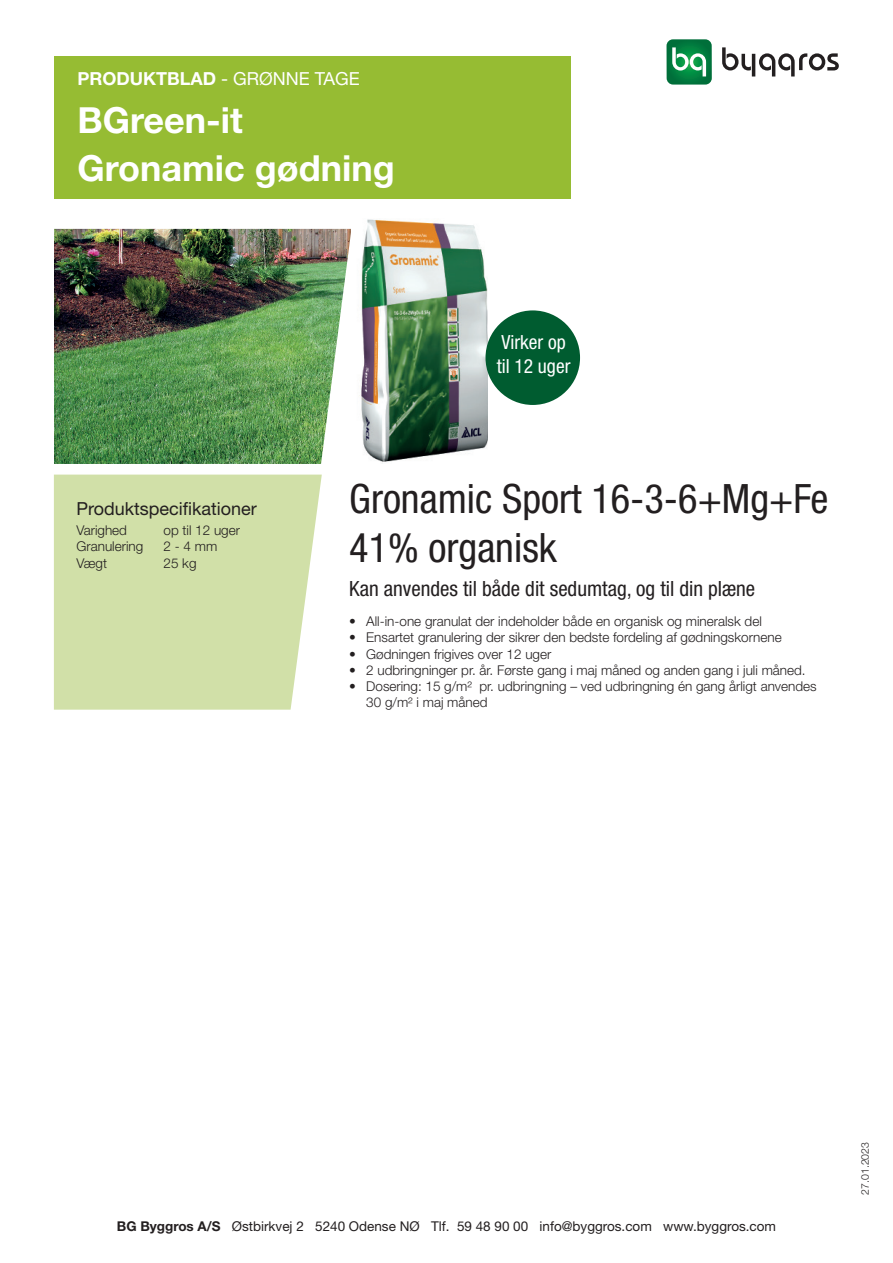
<style>
.page{position:relative;width:893px;height:1263px;background:#fff}
.page>*{position:absolute;margin:0;border:0;box-sizing:border-box;transform-origin:0 0}
.t1{font:condensed 40.5px/48.6px "Helvetica Neue LT Std";color:#231f20}
.t2{font:700 36px/48px "Helvetica Neue LT Std";color:#fff}
.t3{font:condensed 21px "Helvetica Neue LT Std";color:#231f20}
.t4{font:condensed 19.5px/23.4px "Helvetica Neue LT Std";color:#fff}
.t5{font:700 18px "Helvetica Neue LT Std";color:#fff}
.t6{font:18px "Helvetica Neue LT Std";color:#231f20}
.t7{font:300 13.5px/16.2px "Helvetica Neue LT Std";color:#231f20}
.t8{font:13.5px "Helvetica Neue LT Std";color:#231f20}
.t9{font:300 10.5px "Helvetica Neue LT Std";color:#231f20}
.s1{font-weight:400}
.s2{font-weight:700}
</style>
<div class="page">
<div style="left:54px;top:56px;width:516px;height:143px;background:#96bc33"></div>
<div style="left:54px;top:475px;width:268px;height:235px;background:#d1e0a8"></div>
<svg style="left:666px;top:39px;width:46px;height:46px;background:#379867"></svg>
<svg style="left:722px;top:47px;width:117px;height:29px"></svg>
<img style="left:54px;top:229px;width:297px;height:235px">
<img style="left:359px;top:219px;width:128px;height:243px">
<div style="left:485px;top:310px;width:95px;height:95px;background:#005c30;border-radius:50%"></div>
<h3 class="t5" style="left:77px;top:68px;width:284px">PRODUKTBLAD <span class="s1">- GRØNNE TAGE</span></h3>
<h2 class="t2" style="left:77px;top:96px;width:319px">BGreen-it<br>Gronamic gødning</h2>
<h3 class="t4" style="left:497px;top:331px;width:75px">Virker op til 12 uger</h3>
<h3 class="t6" style="left:77px;top:497px;width:182px">Produktspecifikationer</h3>
<p class="t7" style="left:77px;top:522px;width:52px">Varighed</p>
<p class="t7" style="left:164px;top:522px;width:78px">op til 12 uger</p>
<p class="t7" style="left:77px;top:538px;width:68px">Granulering</p>
<p class="t7" style="left:164px;top:538px;width:55px">2 - 4 mm</p>
<p class="t7" style="left:77px;top:554px;width:32px">Vægt</p>
<p class="t7" style="left:164px;top:554px;width:35px">25 kg</p>
<h1 class="t1" style="left:349px;top:474px;width:481px">Gronamic Sport 16-3-6+Mg+Fe<br>41% organisk</h1>
<h3 class="t3" style="left:349px;top:576px;width:407px">Kan anvendes til både dit sedumtag, og til din plæne</h3>
<p class="t7" style="left:349px;top:613px;width:414px">• All-in-one granulat der indeholder både en organisk og mineralsk del</p>
<p class="t7" style="left:349px;top:629px;width:434px">• Ensartet granulering der sikrer den bedste fordeling af gødningskornene</p>
<p class="t7" style="left:349px;top:645px;width:204px">• Gødningen frigives over 12 uger</p>
<p class="t7" style="left:349px;top:662px;width:458px">• 2 udbringninger pr. år. Første gang i maj måned og anden gang i juli måned.</p>
<p class="t7" style="left:366px;top:678px;width:452px;text-indent:-17px">• Dosering: 15 g/m² pr. udbringning – ved udbringning én gang årligt anvendes<br>30 g/m² i maj måned</p>
<p class="t8" style="left:117px;top:1218px;width:661px"><span class="s2">BG Byggros A/S</span> Østbirkvej 2 5240 Odense NØ Tlf. 59 48 90 00 info@byggros.com www.byggros.com</p>
<p class="t9" style="left:859px;top:1194px;width:54px;rotate:-90deg">27.01.2023</p>
</div>
